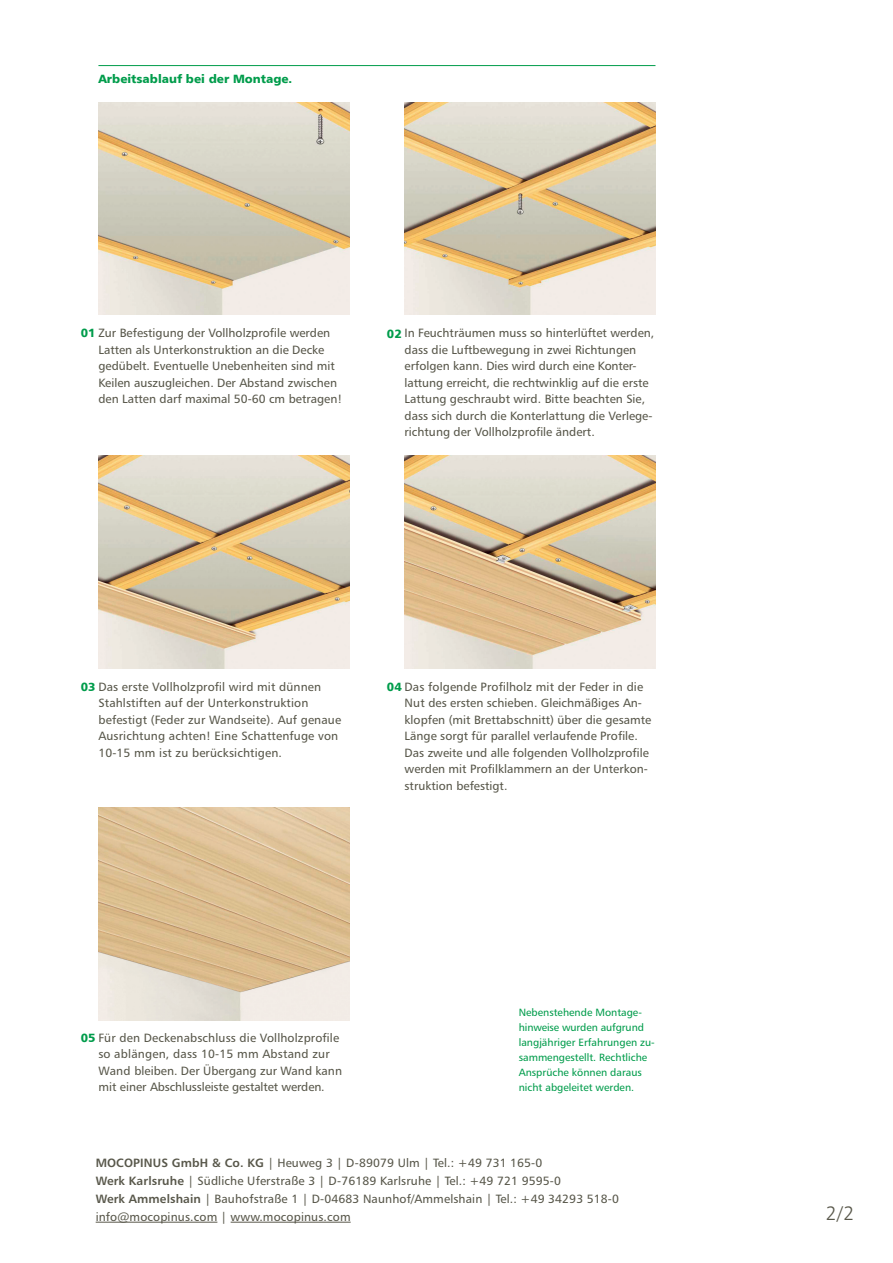
<style>
.page{position:relative;width:893px;height:1263px;background:#fff}
.page>*{position:absolute;margin:0;border:0;box-sizing:border-box;transform-origin:0 0}
.t1{font:19.5px "Humanist 777 BT Light B";color:#58574a}
.t2{font:12px/16.5px "Humanist 777 BT Roman B";color:#58574a}
.t3{font:12px "Humanist 777 BT Black B";color:#009c4b}
.t4{font:10.5px/15px "Humanist 777 BT Roman B";color:#009c4b}
.s1{font-family:"Humanist 777 BT Black B";color:#009c4b}
.s2{font-family:"Humanist 777 BT Bold B"}
</style>
<div class="page">
<hr style="left:96px;top:1222px;width:121px;height:1px;background:#58574a">
<hr style="left:231px;top:1222px;width:120px;height:1px;background:#58574a">
<img style="left:98px;top:456px;width:251px;height:212px">
<img style="left:405px;top:456px;width:250px;height:212px">
<img style="left:98px;top:808px;width:251px;height:212px">
<img style="left:98px;top:102px;width:251px;height:213px">
<img style="left:405px;top:102px;width:250px;height:213px">
<hr style="left:98px;top:65px;width:557px;height:1px;background:#009c4b">
<p class="t3" style="left:98px;top:71px;width:195px">Arbeitsablauf bei der Montage.</p>
<p class="t2" style="left:98px;top:325px;width:245px;text-indent:-18px"><span class="s1">01</span> Zur Befestigung der Vollholzprofile werden Latten als Unterkonstruktion an die Decke gedübelt. Eventuelle Unebenheiten sind mit Keilen auszugleichen. Der Abstand zwischen den Latten darf maximal 50-60 cm betragen!</p>
<p class="t2" style="left:405px;top:325px;width:251px;text-indent:-18px"><span class="s1">02</span> In Feuchträumen muss so hinterlüftet werden, dass die Luftbewegung in zwei Richtungen erfolgen kann. Dies wird durch eine Konter&shy;lattung erreicht, die rechtwinklig auf die erste Lattung geschraubt wird. Bitte beachten Sie, dass sich durch die Konterlattung die Verlege&shy;richtung der Vollholzprofile ändert.</p>
<p class="t2" style="left:98px;top:678px;width:244px;text-indent:-18px"><span class="s1">03</span> Das erste Vollholzprofil wird mit dünnen Stahlstiften auf der Unterkonstruktion befestigt (Feder zur Wandseite). Auf genaue Ausrichtung achten! Eine Schattenfuge von 10-15 mm ist zu berücksichtigen.</p>
<p class="t2" style="left:405px;top:678px;width:248px;text-indent:-18px"><span class="s1">04</span> Das folgende Profilholz mit der Feder in die Nut des ersten schieben. Gleichmäßiges An&shy;klopfen (mit Brettabschnitt) über die gesamte Länge sorgt für parallel verlaufende Profile.<br>Das zweite und alle folgenden Vollholzprofile werden mit Profilklammern an der Unterkon&shy;struktion befestigt.</p>
<p class="t2" style="left:98px;top:1029px;width:245px;text-indent:-18px"><span class="s1">05</span> Für den Deckenabschluss die Vollholzprofile so ablängen, dass 10-15 mm Abstand zur Wand bleiben. Der Übergang zur Wand kann mit einer Abschlussleiste gestaltet werden.</p>
<p class="t4" style="left:519px;top:1004px;width:138px">Nebenstehende Montage&shy;hinweise wurden aufgrund langjähriger Erfahrungen zu&shy;sammengestellt. Rechtliche<br>Ansprüche können daraus nicht abgeleitet werden.</p>
<p class="t2" style="left:96px;top:1154px;width:448px"><span class="s2">MOCOPINUS GmbH &amp; Co. KG</span> | Heuweg 3 | D-89079 Ulm | Tel.: +49 731 165-0</p>
<p class="t2" style="left:96px;top:1172px;width:467px"><span class="s2">Werk Karlsruhe</span> | Südliche Uferstraße 3 | D-76189 Karlsruhe | Tel.: +49 721 9595-0</p>
<p class="t2" style="left:96px;top:1190px;width:525px"><span class="s2">Werk Ammelshain</span> | Bauhofstraße 1 | D-04683 Naunhof/Ammelshain | Tel.: +49 34293 518-0</p>
<p class="t2" style="left:96px;top:1208px;width:256px">info@mocopinus.com | www.mocopinus.com</p>
<p class="t1" style="left:826px;top:1201px;width:30px">2/2</p>
</div>
